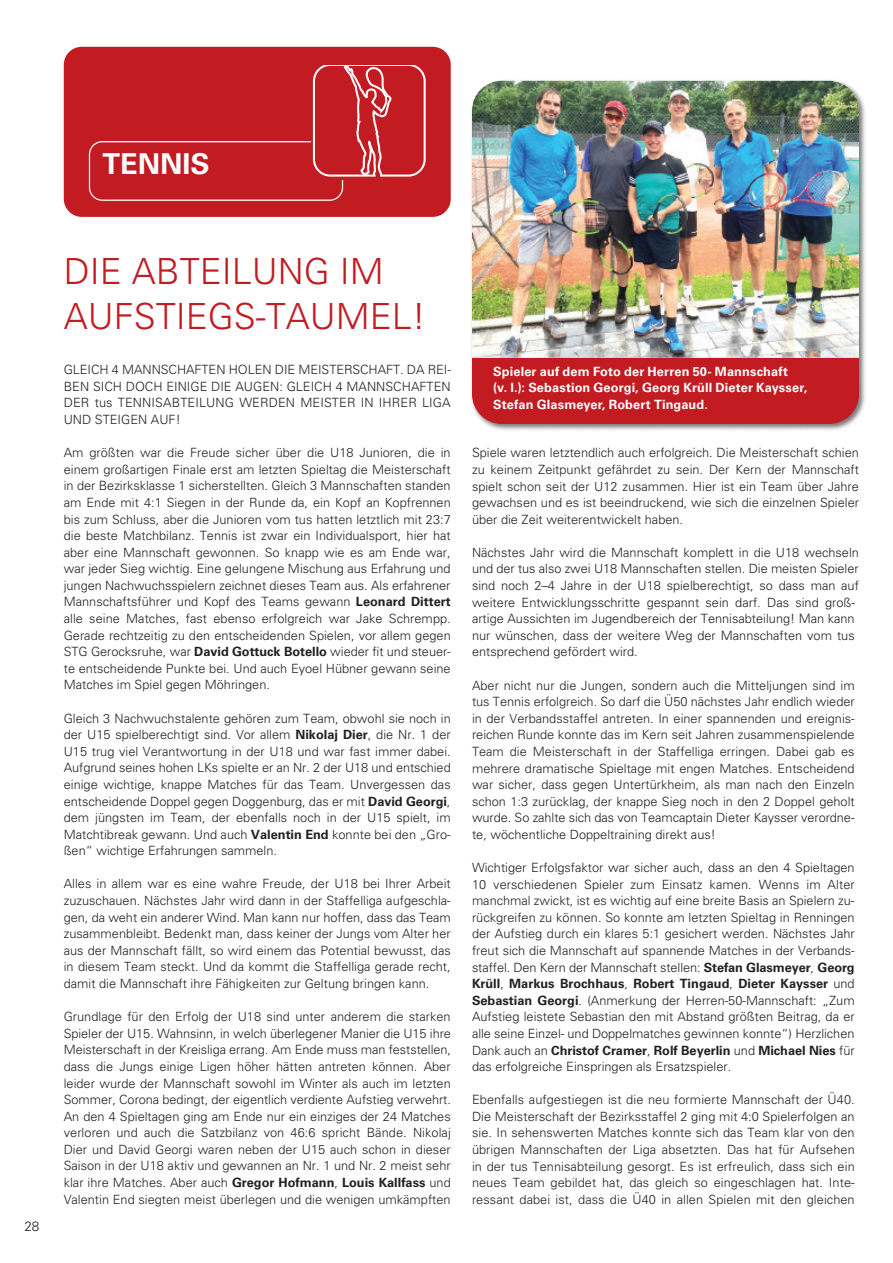
<style>
.page{position:relative;width:893px;height:1263px;background:#fff}
.page>*{position:absolute;margin:0;border:0;box-sizing:border-box;transform-origin:0 0}
.t1{font:300 36px/45px "Univers";color:#c21b21}
.t2{font:700 28.8px "Univers";color:#fff}
.t3{font:300 13.5px "Univers";color:#231f20}
.t4{font:300 12.75px/16.6px "Univers";color:#231f20;text-align:justify}
.t5{font:700 12.75px/16.5px "Univers";letter-spacing:.01em;color:#fff}
.s1{font-weight:700}
</style>
<div class="page">
<div style="left:64px;top:47px;width:387px;height:170px;background:#c21b21;border-radius:18px"></div>
<div style="left:89px;top:141px;width:254px;height:60px;border:1px solid #fff;border-radius:13px"></div>
<svg style="left:312px;top:65px;width:114px;height:114px"></svg>
<div style="left:470px;top:79px;width:397px;height:353px;background:#231f20;opacity:.6"></div>
<div style="left:472px;top:358px;width:387px;height:66px;background:#c21b21"></div>
<img style="left:472px;top:81px;width:387px;height:277px">
<h2 class="t2" style="left:103px;top:147px;width:109px">TENNIS</h2>
<p class="t3" style="left:24px;top:1217px;width:17px">28</p>
<h1 class="t1" style="left:64px;top:248px;width:364px">DIE ABTEILUNG IM<br>AUFSTIEGS-TAUMEL!</h1>
<p class="t4" style="left:64px;top:361px;width:389px">GLEICH 4 MANNSCHAFTEN HOLEN DIE MEISTERSCHAFT. DA REI-BEN SICH DOCH EINIGE DIE AUGEN: GLEICH 4 MANNSCHAFTEN DER tus TENNISABTEILUNG WERDEN MEISTER IN IHRER LIGA UND STEIGEN AUF!</p>
<p class="t4" style="left:64px;top:444px;width:389px">Am größten war die Freude sicher über die U18 Junioren, die in einem großartigen Finale erst am letzten Spieltag die Meisterschaft in der Bezirksklasse 1 sicherstellten. Gleich 3 Mannschaften standen am Ende mit 4:1 Siegen in der Runde da, ein Kopf an Kopfrennen bis zum Schluss, aber die Junioren vom tus hatten letztlich mit 23:7 die beste Matchbilanz. Tennis ist zwar ein Individualsport, hier hat aber eine Mannschaft gewonnen. So knapp wie es am Ende war, war jeder Sieg wichtig. Eine gelungene Mischung aus Erfahrung und jungen Nachwuchsspielern zeichnet dieses Team aus. Als erfahrener Mannschaftsführer und Kopf des Teams gewann <span class="s1">Leonard Dittert </span>alle seine Matches, fast ebenso erfolgreich war Jake Schrempp.<br>Gerade rechtzeitig zu den entscheidenden Spielen, vor allem gegen STG Gerocksruhe, war <span class="s1">David Gottuck Botello</span> wieder fit und steuer&shy;te entscheidende Punkte bei. Und auch Eyoel Hübner gewann seine Matches im Spiel gegen Möhringen.</p>
<p class="t4" style="left:64px;top:710px;width:388px">Gleich 3 Nachwuchstalente gehören zum Team, obwohl sie noch in der U15 spielberechtigt sind. Vor allem <span class="s1">Nikolaj Dier</span>, die Nr. 1 der U15 trug viel Verantwortung in der U18 und war fast immer dabei.<br>Aufgrund seines hohen LKs spielte er an Nr. 2 der U18 und entschied einige wichtige, knappe Matches für das Team. Unvergessen das entscheidende Doppel gegen Doggenburg, das er mit <span class="s1">David Georgi</span>, dem jüngsten im Team, der ebenfalls noch in der U15 spielt, im Matchtibreak gewann. Und auch <span class="s1">Valentin End</span> konnte bei den „Gro&shy;ßen“ wichtige Erfahrungen sammeln.</p>
<p class="t4" style="left:64px;top:876px;width:389px">Alles in allem war es eine wahre Freude, der U18 bei Ihrer Arbeit zuzuschauen. Nächstes Jahr wird dann in der Staffelliga aufgeschla&shy;gen, da weht ein anderer Wind. Man kann nur hoffen, dass das Team zusammenbleibt. Bedenkt man, dass keiner der Jungs vom Alter her aus der Mannschaft fällt, so wird einem das Potential bewusst, das in diesem Team steckt. Und da kommt die Staffelliga gerade recht, damit die Mannschaft ihre Fähigkeiten zur Geltung bringen kann.</p>
<p class="t4" style="left:64px;top:1008px;width:389px">Grundlage für den Erfolg der U18 sind unter anderem die starken Spieler der U15. Wahnsinn, in welch überlegener Manier die U15 ihre Meisterschaft in der Kreisliga errang. Am Ende muss man feststellen, dass die Jungs einige Ligen höher hätten antreten können. Aber leider wurde der Mannschaft sowohl im Winter als auch im letzten Sommer, Corona bedingt, der eigentlich verdiente Aufstieg verwehrt.<br>An den 4 Spieltagen ging am Ende nur ein einziges der 24 Matches verloren und auch die Satzbilanz von 46:6 spricht Bände. Nikolaj Dier und David Georgi waren neben der U15 auch schon in dieser Saison in der U18 aktiv und gewannen an Nr. 1 und Nr. 2 meist sehr klar ihre Matches. Aber auch <span class="s1">Gregor Hofmann</span>, <span class="s1">Louis Kallfass</span> und Valentin End siegten meist überlegen und die wenigen umkämpften</p>
<p class="t5" style="left:493px;top:363px;width:315px">Spieler auf dem Foto der Herren 50- Mannschaft<br>(v. l.): Sebastion Georgi, Georg Krüll Dieter Kaysser,<br>Stefan Glasmeyer, Robert Tingaud.</p>
<p class="t4" style="left:472px;top:444px;width:388px">Spiele waren letztendlich auch erfolgreich. Die Meisterschaft schien zu keinem Zeitpunkt gefährdet zu sein. Der Kern der Mannschaft spielt schon seit der U12 zusammen. Hier ist ein Team über Jahre gewachsen und es ist beeindruckend, wie sich die einzelnen Spieler über die Zeit weiterentwickelt haben.</p>
<p class="t4" style="left:472px;top:544px;width:388px;text-align:left">Nächstes Jahr wird die Mannschaft komplett in die U18 wechseln und der tus also zwei U18 Mannschaften stellen. Die meisten Spieler sind noch 2–4 Jahre in der U18 spielberechtigt, so dass man auf weitere Entwicklungsschritte gespannt sein darf. Das sind groß&shy;artige Aussichten im Jugendbereich der Tennisabteilung! Man kann nur wünschen, dass der weitere Weg der Mannschaften vom tus entsprechend gefördert wird.</p>
<p class="t4" style="left:472px;top:677px;width:384px">Aber nicht nur die Jungen, sondern auch die Mitteljungen sind im tus Tennis erfolgreich. So darf die Ü50 nächstes Jahr endlich wieder in der Verbandsstaffel antreten. In einer spannenden und ereignis&shy;reichen Runde konnte das im Kern seit Jahren zusammenspielende Team die Meisterschaft in der Staffelliga erringen. Dabei gab es mehrere dramatische Spieltage mit engen Matches. Entscheidend war sicher, dass gegen Untertürkheim, als man nach den Einzeln schon 1:3 zurücklag, der knappe Sieg noch in den 2 Doppel geholt wurde. So zahlte sich das von Teamcaptain Dieter Kaysser verordne&shy;te, wöchentliche Doppeltraining direkt aus!</p>
<p class="t4" style="left:472px;top:859px;width:384px">Wichtiger Erfolgsfaktor war sicher auch, dass an den 4 Spieltagen 10 verschiedenen Spieler zum Einsatz kamen. Wenns im Alter manchmal zwickt, ist es wichtig auf eine breite Basis an Spielern zu&shy;rückgreifen zu können. So konnte am letzten Spieltag in Renningen der Aufstieg durch ein klares 5:1 gesichert werden. Nächstes Jahr freut sich die Mannschaft auf spannende Matches in der Verbands&shy;staffel. Den Kern der Mannschaft stellen: <span class="s1">Stefan Glasmeyer</span>, <span class="s1">Georg Krüll</span>, <span class="s1">Markus Brochhaus</span>, <span class="s1">Robert Tingaud</span>, <span class="s1">Dieter Kaysser</span> und <span class="s1">Sebastian Georgi</span>. (Anmerkung der Herren-50-Mannschaft: „Zum Aufstieg leistete Sebastian den mit Abstand größten Beitrag, da er alle seine Einzel- und Doppelmatches gewinnen konnte“) Herzlichen Dank auch an <span class="s1">Christof Cramer</span>, <span class="s1">Rolf Beyerlin</span> und <span class="s1">Michael Nies</span> für das erfolgreiche Einspringen als Ersatzspieler.</p>
<p class="t4" style="left:472px;top:1091px;width:384px">Ebenfalls aufgestiegen ist die neu formierte Mannschaft der Ü40.<br>Die Meisterschaft der Bezirksstaffel 2 ging mit 4:0 Spielerfolgen an sie. In sehenswerten Matches konnte sich das Team klar von den übrigen Mannschaften der Liga absetzten. Das hat für Aufsehen in der tus Tennisabteilung gesorgt. Es ist erfreulich, dass sich ein neues Team gebildet hat, das gleich so eingeschlagen hat. Inte&shy;ressant dabei ist, dass die Ü40 in allen Spielen mit den gleichen</p>
</div>
